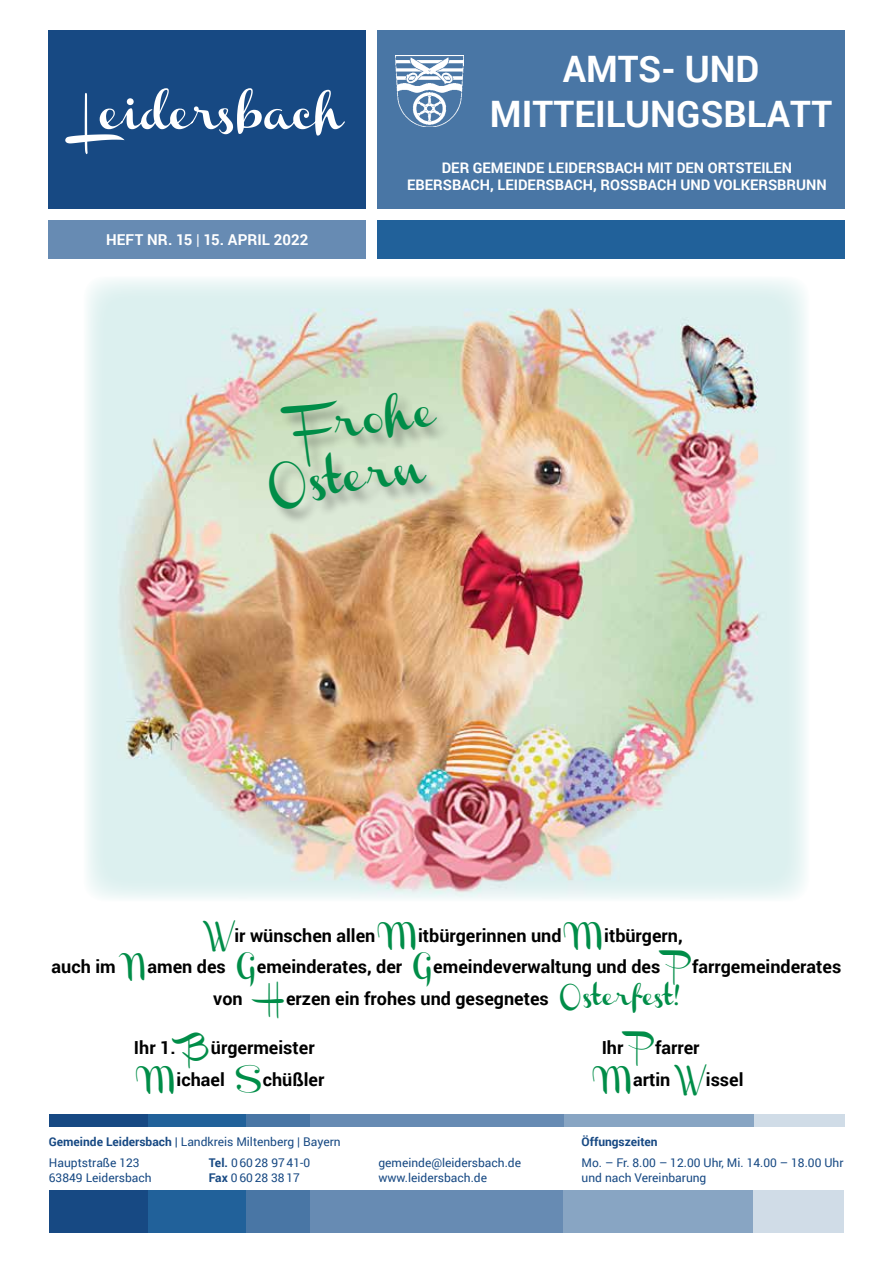
<style>
.page{position:relative;width:893px;height:1263px;background:#fff}
.page>*{position:absolute;margin:0;border:0;box-sizing:border-box;transform-origin:0 0}
.t1{font:700 36.45px/45px "Roboto";color:#fff;text-align:center}
.t2{font:31.8px/54.8px "Channel";color:#008d48}
.t3{font:700 18px "Roboto";color:#000}
.t4{font:700 15px "Roboto";letter-spacing:.01em;color:#fff}
.t5{font:700 14.55px "Roboto";color:#fff}
.t6{font:12px/15px "Roboto";color:#174983}
.t7{font:700 12px "Roboto";color:#174983}
.s1{font-weight:400}
.s2{font-family:"Channel";font-weight:400;color:#008d48}
.s3{font-weight:700}
</style>
<div class="page">
<div style="left:48px;top:30px;width:318px;height:178px;background:#174983"></div>
<svg style="left:65px;top:88px;width:280px;height:66px"></svg>
<div style="left:377px;top:30px;width:468px;height:178px;background:#4976a5"></div>
<div style="left:48px;top:220px;width:318px;height:39px;background:#678bb3"></div>
<div style="left:377px;top:220px;width:468px;height:39px;background:#21619a"></div>
<img style="left:396px;top:55px;width:67px;height:72px">
<div style="left:49px;top:1191px;width:100px;height:42px;background:#174983"></div>
<div style="left:148px;top:1191px;width:98px;height:42px;background:#21619a"></div>
<div style="left:246px;top:1191px;width:64px;height:42px;background:#4976a5"></div>
<div style="left:310px;top:1191px;width:264px;height:42px;background:#678bb3"></div>
<div style="left:563px;top:1191px;width:197px;height:42px;background:#88a5c3"></div>
<div style="left:753px;top:1191px;width:91px;height:42px;background:#d0dce7"></div>
<div style="left:49px;top:1114px;width:100px;height:13px;background:#174983"></div>
<div style="left:149px;top:1114px;width:98px;height:13px;background:#21619a"></div>
<div style="left:247px;top:1114px;width:63px;height:13px;background:#4976a5"></div>
<div style="left:310px;top:1114px;width:264px;height:13px;background:#678bb3"></div>
<div style="left:564px;top:1114px;width:196px;height:13px;background:#88a5c3"></div>
<div style="left:754px;top:1114px;width:90px;height:13px;background:#d0dce7"></div>
<img style="left:87px;top:279px;width:719px;height:620px">
<div style="left:270px;top:393px;width:183px;height:132px;background:#000;opacity:.3"></div>
<p class="t4" style="left:106px;top:229px;width:204px">HEFT NR. 15 <span class="s1">|</span> 15. April 2022</p>
<h1 class="t1" style="left:490px;top:45px;width:344px">AMTS- UND<br>MITTEILUNGSBLATT</h1>
<p class="t5" style="left:442px;top:157px;width:51px">Der Gemeinde</p>
<p class="t5" style="left:548px;top:157px;width:17px">Leide</p>
<p class="t5" style="left:586px;top:157px;width:20px">rsba</p>
<p class="t5" style="left:624px;top:157px;width:33px">ch mit</p>
<p class="t5" style="left:676px;top:157px;width:10px">den</p>
<p class="t5" style="left:708px;top:157px;width:29px">Ortsteilen</p>
<p class="t5" style="left:407px;top:175px;width:46px">Ebersba</p>
<p class="t5" style="left:471px;top:175px;width:44px">ch, Leide</p>
<p class="t5" style="left:536px;top:175px;width:20px">rsba</p>
<p class="t5" style="left:573px;top:175px;width:118px">ch, RoSSbach und</p>
<p class="t5" style="left:714px;top:175px;width:94px">Volkersbrunn</p>
<h2 class="t2" style="left:260px;top:409px;width:175px;text-indent:37px;rotate:-7deg">Frohe<br>Ostern</h2>
<p class="t3" style="left:210px;top:922px;width:474px"><span class="s2">W</span>ir wünschen allen <span class="s2">M</span>itbürgerinnen und <span class="s2">M</span>itbürgern,</p>
<p class="t3" style="left:52px;top:954px;width:791px">auch im <span class="s2">N</span>amen des <span class="s2">G</span>emeinderates, der <span class="s2">G</span>emeindeverwaltung und des <span class="s2">P</span>farrgemeinderates</p>
<p class="t3" style="left:213px;top:985px;width:31px">von</p>
<p class="t3" style="left:265px;top:985px;width:416px"><span class="s2">H</span>erzen ein frohes und gesegnetes <span class="s2">Osterfest!</span></p>
<p class="t3" style="left:134px;top:1035px;width:182px">Ihr 1. <span class="s2">B</span>ürgermeister</p>
<p class="t3" style="left:602px;top:1035px;width:99px">Ihr <span class="s2">P</span>farrer</p>
<p class="t3" style="left:145px;top:1066px;width:181px"><span class="s2">M</span>ichael <span class="s2">S</span>chüßler</p>
<p class="t3" style="left:602px;top:1066px;width:143px"><span class="s2">M</span>artin <span class="s2">W</span>issel</p>
<p class="t6" style="left:49px;top:1131px;width:293px;line-height:21px"><span class="s3">Gemeinde Leidersbach |</span> Landkreis Miltenberg | Bayern<br>Hauptstraße 123</p>
<p class="t6" style="left:49px;top:1170px;width:104px">63849 Leidersbach</p>
<p class="t6" style="left:209px;top:1155px;width:103px"><span class="s3">Tel.</span> 0 60 28 97 41-0<br><span class="s3">Fax</span> 0 60 28 38 17</p>
<p class="t6" style="left:378px;top:1155px;width:144px">gemeinde@leidersbach.de www.leidersbach.de</p>
<p class="t7" style="left:582px;top:1133px;width:78px">Öffungszeiten</p>
<p class="t6" style="left:582px;top:1155px;width:263px">Mo. – Fr. 8.00 – 12.00 Uhr, Mi. 14.00 – 18.00 Uhr und nach Vereinbarung</p>
</div>
